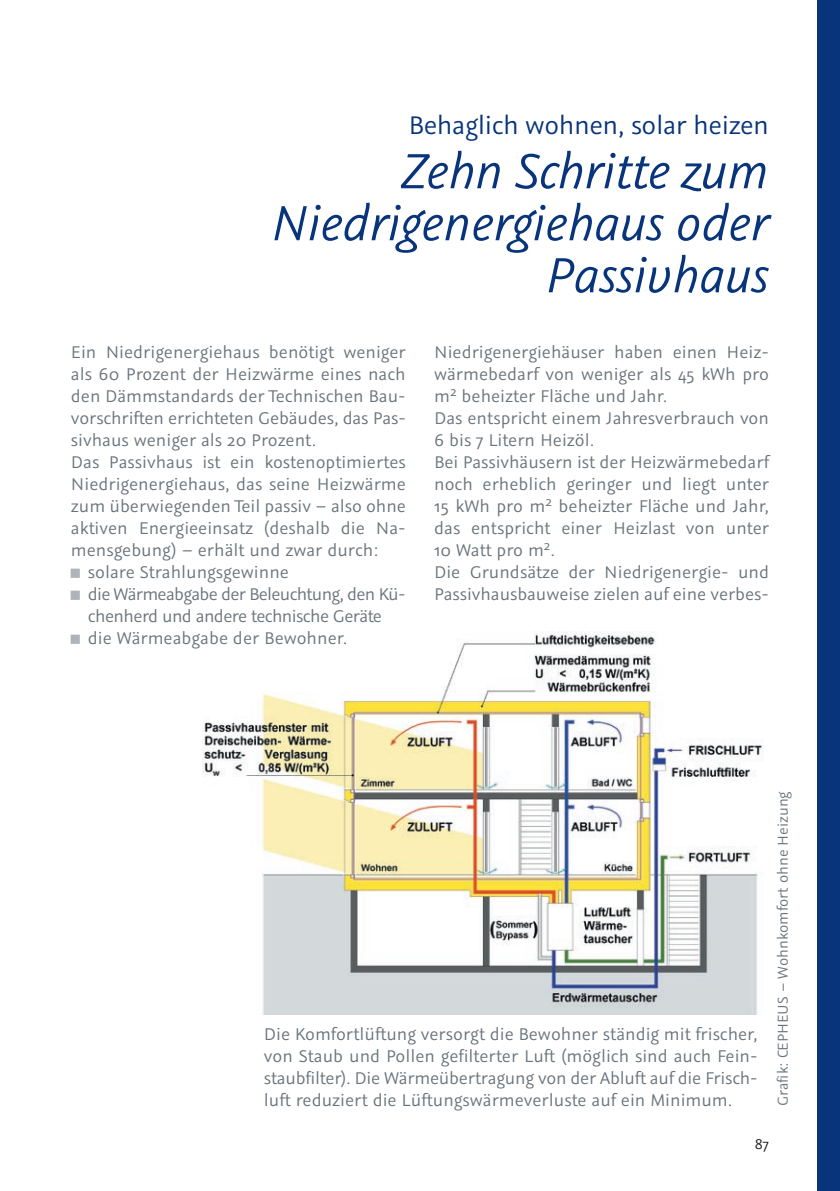
<style>
.page{position:relative;width:840px;height:1191px;background:#fff}
.page>*{position:absolute;margin:0;border:0;box-sizing:border-box;transform-origin:0 0}
.t1{font:italic 55.2px/52px "Graublau Sans";letter-spacing:-.015em;color:#08347b;text-align:right}
.t2{font:28.6px "Graublau Sans";letter-spacing:-.015em;color:#08347b}
.t3{font:19px/22px "Graublau Sans";color:#6a747b}
.t4{font:19px "Graublau Sans";letter-spacing:-.035em;color:#6a747b}
.t5{font:19px "Graublau Sans";letter-spacing:-.03em;color:#6a747b}
.t6{font:16px "Graublau Sans";color:#6a747b}
.t7{font:16px "Graublau Sans";color:#231f20}
</style>
<div class="page">
<div style="left:816px;top:0;width:23px;height:1191px;background:#08347b"></div>
<img style="left:202px;top:631px;width:560px;height:383px">
<h2 class="t2" style="left:408px;top:109px;width:362px">Behaglich wohnen, solar heizen</h2>
<h1 class="t1" style="left:270px;top:144px;width:500px">Zehn Schritte zum<br>Niedrigenergiehaus oder<br>Passivhaus</h1>
<p class="t3" style="left:71px;top:341px;width:336px">Ein Niedrigenergiehaus benötigt weniger</p>
<p class="t3" style="left:71px;top:363px;width:336px">als 60 Prozent der Heizwärme eines nach</p>
<p class="t3" style="left:71px;top:385px;width:336px">den Dämmstandards der Technischen Bau-</p>
<p class="t3" style="left:71px;top:407px;width:336px">vorschriften errichteten Gebäudes, das Pas-</p>
<p class="t3" style="left:71px;top:429px;width:247px">sivhaus weniger als 20 Prozent.</p>
<p class="t3" style="left:71px;top:451px;width:336px">Das Passivhaus ist ein kostenoptimiertes</p>
<p class="t3" style="left:71px;top:473px;width:336px">Niedrigenergiehaus, das seine Heizwärme</p>
<p class="t3" style="left:71px;top:495px;width:336px">zum überwiegenden Teil passiv – also ohne</p>
<p class="t3" style="left:71px;top:517px;width:336px">aktiven Energieeinsatz (deshalb die Na-</p>
<p class="t3" style="left:71px;top:539px;width:309px">mensgebung) – erhält und zwar durch:</p>
<p class="t3" style="left:88px;top:561px;width:202px">solare Strahlungsgewinne</p>
<p class="t4" style="left:88px;top:583px;width:319px">die Wärmeabgabe der Beleuchtung, den Kü-</p>
<p class="t5" style="left:88px;top:605px;width:295px">chenherd und andere technische Geräte</p>
<p class="t3" style="left:88px;top:627px;width:260px">die Wärmeabgabe der Bewohner.</p>
<p class="t3" style="left:434px;top:341px;width:336px">Niedrigenergiehäuser haben einen Heiz&shy;wärmebedarf von weniger als 45 kWh pro m<sup>2</sup> beheizter Fläche und Jahr.<br>Das entspricht einem Jahresverbrauch von 6 bis 7 Litern Heizöl.<br>Bei Passivhäusern ist der Heizwärmebedarf noch erheblich geringer und liegt unter 15 kWh pro m<sup>2</sup> beheizter Fläche und Jahr, das entspricht einer Heizlast von unter 10 Watt pro m<sup>2</sup>.<br>Die Grundsätze der Niedrigenergie- und Passivhausbauweise zielen auf eine verbes-</p>
<p class="t3" style="left:264px;top:1023px;width:495px;text-align:justify">Die Komfortlüftung versorgt die Bewohner ständig mit frischer, von Staub und Pollen gefilterter Luft (möglich sind auch Fein&shy;staubfilter). Die Wärmeübertragung von der Abluft auf die Frisch&shy;luft reduziert die Lüftungswärmeverluste auf ein Minimum.</p>
<p class="t6" style="left:772px;top:1106px;width:317px;rotate:-90deg">Grafik: CEPHEUS – Wohnkomfort ohne Heizung</p>
<p class="t7" style="left:754px;top:1135px;width:16px">87</p>
</div>
